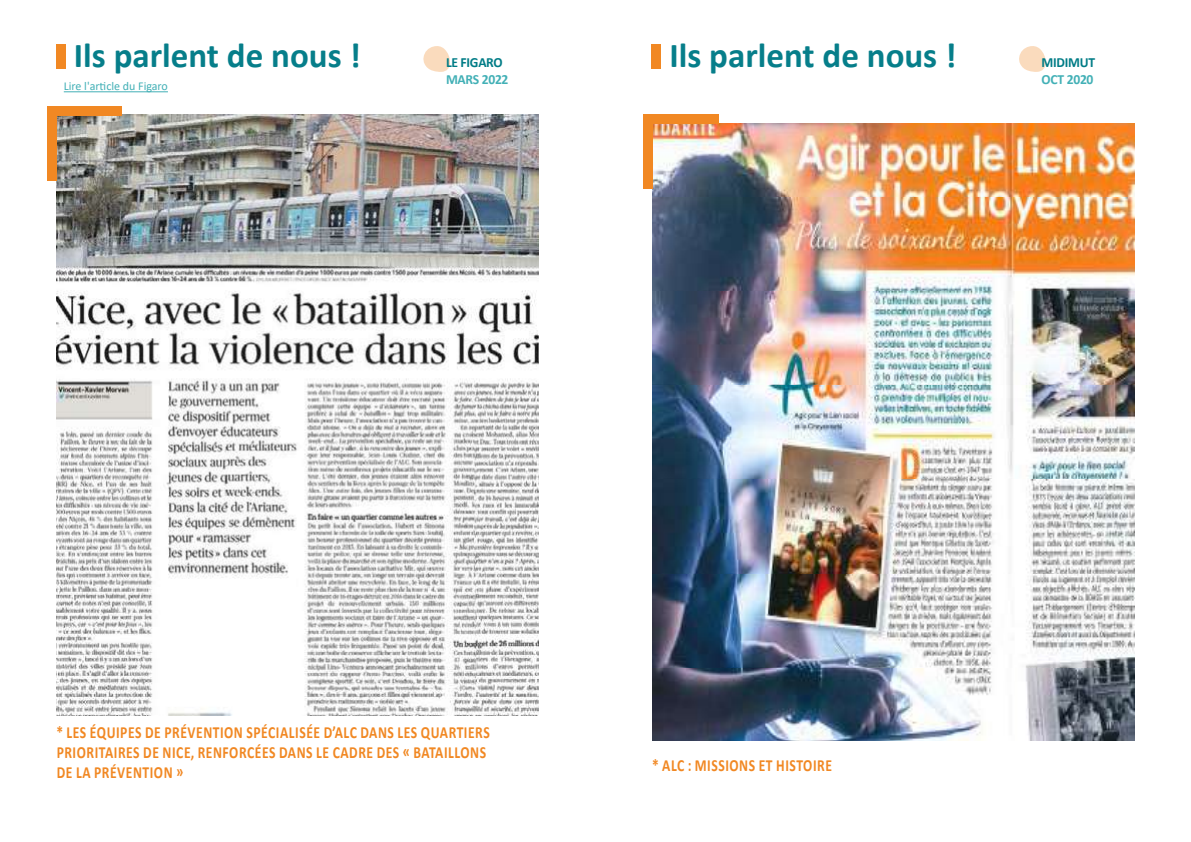
<style>
.page{position:relative;width:1191px;height:842px;background:#fff}
.page>*{position:absolute;margin:0;border:0;box-sizing:border-box;transform-origin:0 0}
.t1{font:700 35px "Calibri";color:#067e8a}
.t2{font:700 17px/20px "Calibri";letter-spacing:.04em;color:#f18823;scale:.8 1}
.t3{font:700 14px "Calibri";letter-spacing:-.02em;color:#007c86}
.t4{font:700 14px "Calibri";letter-spacing:-.02em;color:#42b0b6}
.t5{font:12px "Calibri";color:#42b0b6}
</style>
<div class="page">
<svg style="left:423px;top:46px;width:27px;height:26px"></svg>
<img style="left:57px;top:115px;width:482px;height:601px">
<div style="left:48px;top:106px;width:9px;height:74px;background:#f18823"></div>
<div style="left:48px;top:106px;width:74px;height:10px;background:#f18823"></div>
<div style="left:56px;top:44px;width:10px;height:24px;background:#f18823"></div>
<hr style="left:64px;top:91px;width:104px;height:1px;background:#42b0b6">
<svg style="left:1019px;top:46px;width:26px;height:26px"></svg>
<img style="left:652px;top:123px;width:482px;height:617px">
<div style="left:643px;top:115px;width:10px;height:74px;background:#f18823"></div>
<div style="left:644px;top:115px;width:75px;height:9px;background:#f18823"></div>
<div style="left:651px;top:44px;width:10px;height:24px;background:#f18823"></div>
<h1 class="t1" style="left:74px;top:31px;width:289px">Ils parlent de nous !</h1>
<h1 class="t1" style="left:48px;top:47px;width:321px">QUI SOMMES-NOUS ?</h1>
<p class="t5" style="left:64px;top:78px;width:106px">Lire l'article du Figaro</p>
<p class="t3" style="left:446px;top:53px;width:58px">LE FIGARO</p>
<p class="t4" style="left:446px;top:70px;width:64px">MARS 2022</p>
<h1 class="t1" style="left:669px;top:31px;width:289px">Ils parlent de nous !</h1>
<h1 class="t1" style="left:643px;top:47px;width:321px">QUI SOMMES-NOUS ?</h1>
<p class="t3" style="left:1041px;top:53px;width:55px">MIDIMUT</p>
<p class="t4" style="left:1041px;top:70px;width:53px">OCT 2020</p>
<p class="t2" style="left:56px;top:722px;width:543px">* LES ÉQUIPES DE PRÉVENTION SPÉCIALISÉE D’ALC DANS LES QUARTIERS<br>PRIORITAIRES DE NICE, RENFORCÉES DANS LE CADRE DES « BATAILLONS<br>DE LA PRÉVENTION »</p>
<p class="t2" style="left:652px;top:755px;width:226px">* ALC : MISSIONS ET HISTOIRE</p>
</div>
